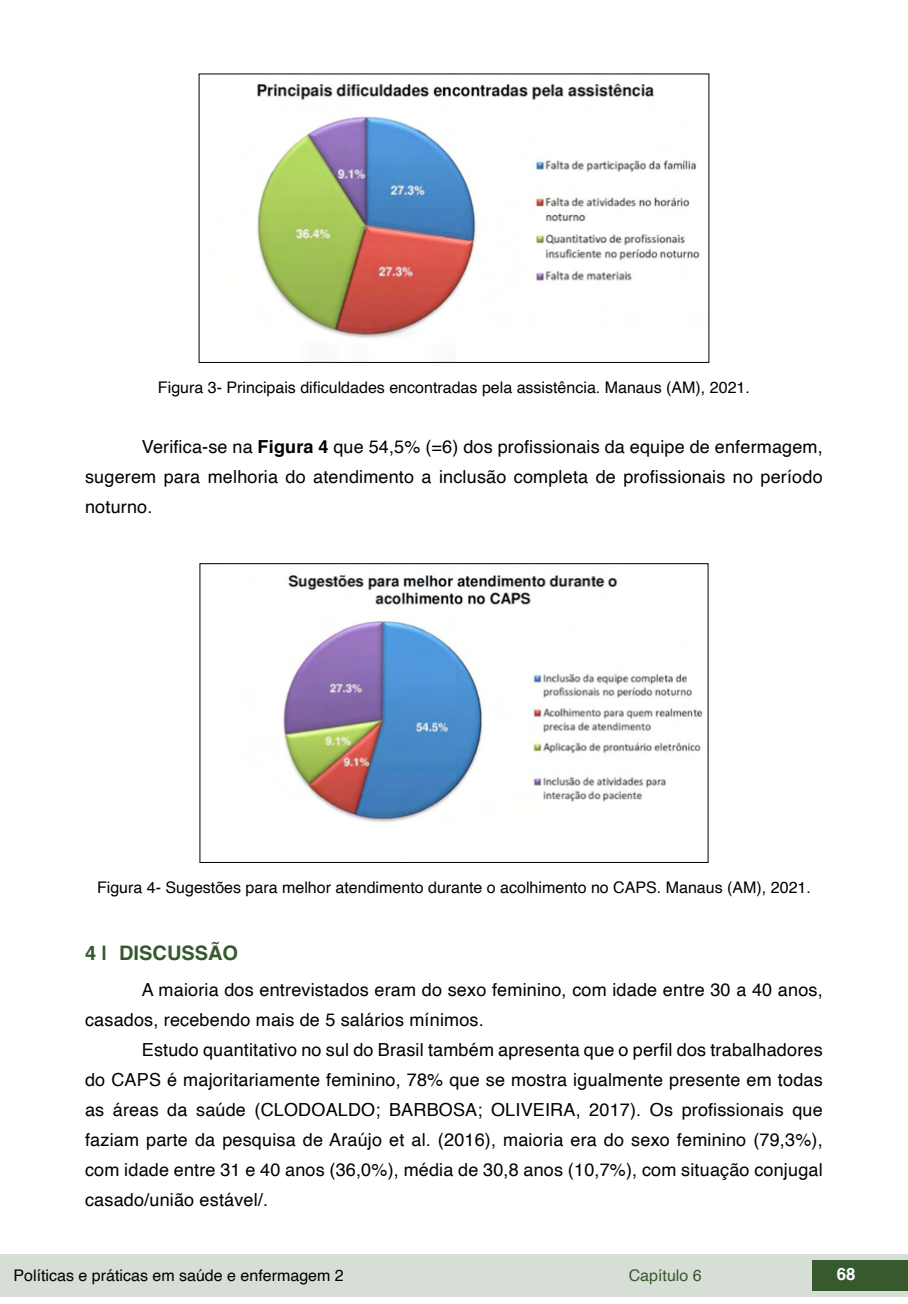
<style>
.page{position:relative;width:908px;height:1304px;background:#fff}
.page>*{position:absolute;margin:0;border:0;box-sizing:border-box;transform-origin:0 0}
.t1{font:700 20px "Helvetica";color:#36592e}
.t2{font:18px/30px "Helvetica";letter-spacing:.01em;color:#000;text-align:justify}
.t3{font:700 16.8px "Helvetica";color:#fff}
.t4{font:16px "Helvetica";color:#000}
.t5{font:16px "Helvetica";color:#36592e}
.s1{font-weight:700}
</style>
<div class="page">
<div style="left:0;top:1254px;width:906px;height:43px;background:#d7ded5"></div>
<div style="left:812px;top:1261px;width:95px;height:30px;background:#36592e"></div>
<img style="left:257px;top:83px;width:443px;height:255px">
<div style="left:199px;top:74px;width:509px;height:289px;border:1px solid #000"></div>
<img style="left:283px;top:575px;width:420px;height:247px">
<div style="left:199px;top:563px;width:509px;height:300px;border:1px solid #000"></div>
<p class="t4" style="left:158px;top:375px;width:593px">Figura 3- Principais dificuldades encontradas pela assistência. Manaus (AM), 2021.</p>
<p class="t2" style="left:85px;top:432px;width:738px;text-indent:57px">Verifica-se na <span class="s1">Figura 4</span> que 54,5% (=6) dos profissionais da equipe de enfermagem, sugerem para melhoria do atendimento a inclusão completa de profissionais no período noturno.</p>
<p class="t4" style="left:97px;top:875px;width:715px">Figura 4- Sugestões para melhor atendimento durante o acolhimento no CAPS. Manaus (AM), 2021.</p>
<p class="t1" style="left:85px;top:937px;width:154px">4 | DISCUSSÃO</p>
<p class="t2" style="left:85px;top:975px;width:738px;text-indent:57px">A maioria dos entrevistados eram do sexo feminino, com idade entre 30 a 40 anos, casados, recebendo mais de 5 salários mínimos.</p>
<p class="t2" style="left:85px;top:1035px;width:738px;text-indent:57px">Estudo quantitativo no sul do Brasil também apresenta que o perfil dos trabalhadores do CAPS é majoritariamente feminino, 78% que se mostra igualmente presente em todas as áreas da saúde (CLODOALDO; BARBOSA; OLIVEIRA, 2017). Os profissionais que faziam parte da pesquisa de Araújo et al. (2016), maioria era do sexo feminino (79,3%), com idade entre 31 e 40 anos (36,0%), média de 30,8 anos (10,7%), com situação conjugal casado/união estável/.</p>
<p class="t4" style="left:14px;top:1263px;width:331px">Políticas e práticas em saúde e enfermagem 2</p>
<p class="t5" style="left:628px;top:1263px;width:74px">Capítulo 6</p>
<p class="t3" style="left:836px;top:1261px;width:20px">68</p>
</div>
